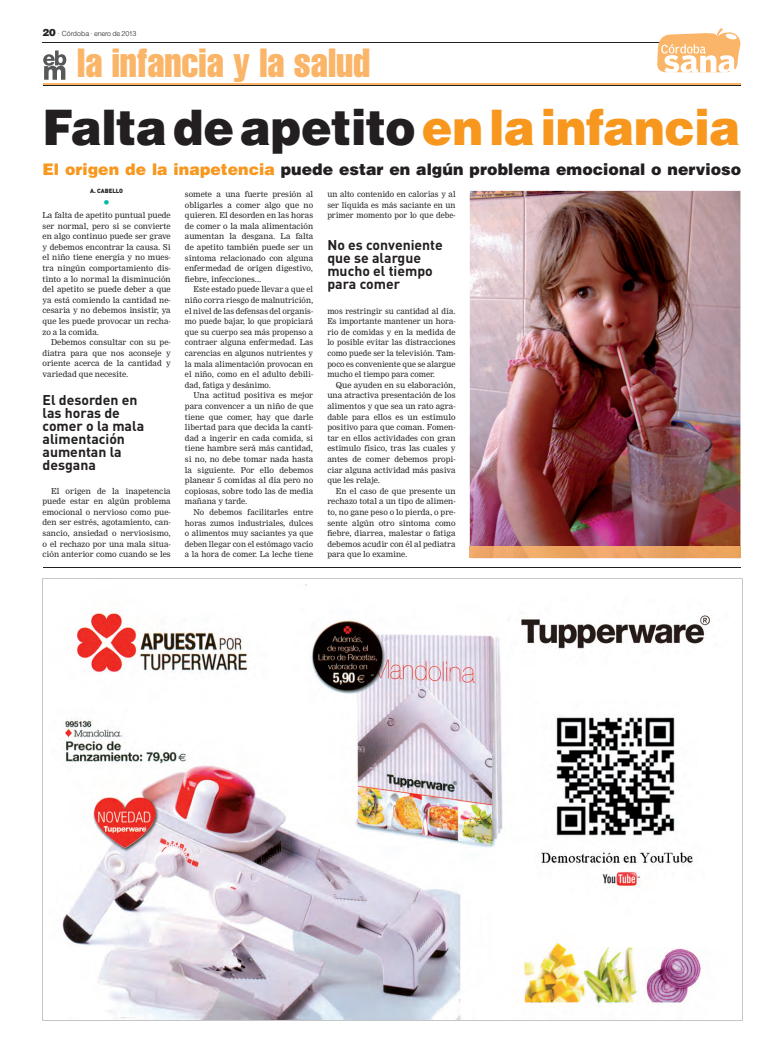
<style>
.page{position:relative;width:783px;height:1049px;background:#fff}
.page>*{position:absolute;margin:0;border:0;box-sizing:border-box;transform-origin:0 0}
.t1{font:900 49px "Helvetica";letter-spacing:-.01em;color:#231f20;scale:.94 1}
.t2{font:extra-condensed 40px "Helvetica";color:#fbb568}
.t3{font:900 16px "Helvetica";color:#231f20}
.t4{font:700 14px/13px "DIN";color:#231f20}
.t5{font:14px "DIN";color:#03b8a4}
.t6{font:8px/10.6px "Nimrod";color:#231f20;text-align:justify}
.t7{font:300 7px "Helvetica";letter-spacing:-.025em;color:#231f20}
.t8{font:900 6px "DIN";color:#231f20}
.s1{font-weight:900;font-size:10px}
.s2{color:#f7971d}
</style>
<div class="page">
<hr style="left:43px;top:42px;width:644px;height:1px;background:#231f20">
<svg style="left:657px;top:28px;width:83px;height:45px"></svg>
<svg style="left:43px;top:50px;width:23px;height:30px"></svg>
<hr style="left:43px;top:83px;width:697px;height:2px;background:#fbb568">
<hr style="left:43px;top:85px;width:697px;height:1px;background:#231f20">
<img style="left:469px;top:191px;width:271px;height:367px">
<img style="left:469px;top:546px;width:271px;height:11px">
<hr style="left:43px;top:568px;width:697px;height:1px;background:#231f20">
<img style="left:43px;top:578px;width:699px;height:442px">
<p class="t7" style="left:43px;top:31px;width:95px"><span class="s1">20</span> · Córdoba · enero de 2013</p>
<h2 class="t2" style="left:77px;top:48px;width:294px">la infancia y la salud</h2>
<h1 class="t1" style="left:43px;top:110px;width:743px">Falta de apetito <span class="s2">en la infancia</span></h1>
<h3 class="t3" style="left:43px;top:164px;width:700px"><span class="s2">El origen de la inapetencia</span> puede estar en algún problema emocional o nervioso</h3>
<p class="t8" style="left:90px;top:189px;width:34px">A. CABELLO</p>
<h3 class="t5" style="left:103px;top:197px;width:9px">•</h3>
<p class="t6" style="left:43px;top:210px;width:130px">La falta de apetito puntual puede ser normal, pero si se convierte en algo continuo puede ser grave y debemos encontrar la causa. Si el niño tiene energía y no mues&shy;tra ningún comportamiento dis&shy;tinto a lo normal la disminución del apetito se puede deber a que ya está comiendo la cantidad ne&shy;cesaria y no debemos insistir, ya que les puede provocar un recha&shy;zo a la comida.</p>
<p class="t6" style="left:43px;top:338px;width:130px;text-indent:9px">Debemos consultar con su pe&shy;diatra para que nos aconseje y oriente acerca de la cantidad y variedad que necesite.</p>
<h3 class="t4" style="left:43px;top:395px;width:103px">El desorden en las horas de comer o la mala alimentación aumentan la desgana</h3>
<p class="t6" style="left:43px;top:486px;width:130px;text-indent:9px">El origen de la inapetencia puede estar en algún problema emocional o nervioso como pue&shy;den ser estrés, agotamiento, can&shy;sancio, ansiedad o nerviosismo, o el rechazo por una mala situa&shy;ción anterior como cuando se les</p>
<p class="t6" style="left:185px;top:189px;width:130px">somete a una fuerte presión al obligarles a comer algo que no quieren. El desorden en las horas de comer o la mala alimentación aumentan la desgana. La falta de apetito también puede ser un síntoma relacionado con alguna enfermedad de origen digestivo, fiebre, infecciones...</p>
<p class="t6" style="left:185px;top:285px;width:130px;text-indent:9px">Este estado puede llevar a que el niño corra riesgo de malnutrición, el nivel de las defensas del organis&shy;mo puede bajar, lo que propiciará que su cuerpo sea más propenso a contraer alguna enfermedad. Las carencias en algunos nutrientes y la mala alimentación provocan en el niño, como en el adulto debili&shy;dad, fatiga y desánimo.</p>
<p class="t6" style="left:185px;top:391px;width:130px;text-indent:9px">Una actitud positiva es mejor para convencer a un niño de que tiene que comer, hay que darle libertad para que decida la canti&shy;dad a ingerir en cada comida, si tiene hambre será más cantidad, si no, no debe tomar nada hasta la siguiente. Por ello debemos planear 5 comidas al día pero no copiosas, sobre todo las de media mañana y tarde.</p>
<p class="t6" style="left:185px;top:507px;width:130px;text-indent:9px">No debemos facilitarles entre horas zumos industriales, dulces o alimentos muy saciantes ya que deben llegar con el estómago vacío a la hora de comer. La leche tiene</p>
<p class="t6" style="left:327px;top:189px;width:130px">un alto contenido en calorías y al ser líquida es más saciante en un primer momento por lo que debe-</p>
<h3 class="t4" style="left:327px;top:240px;width:117px">No es conveniente que se alargue mucho el tiempo para comer</h3>
<p class="t6" style="left:327px;top:306px;width:130px">mos restringir su cantidad al día.<br>Es importante mantener un hora&shy;rio de comidas y en la medida de lo posible evitar las distracciones como puede ser la televisión. Tam&shy;poco es conveniente que se alargue mucho el tiempo para comer.</p>
<p class="t6" style="left:327px;top:380px;width:130px;text-indent:9px">Que ayuden en su elaboración, una atractiva presentación de los alimentos y que sea un rato agra&shy;dable para ellos es un estímulo positivo para que coman. Fomen&shy;tar en ellos actividades con gran estímulo físico, tras las cuales y antes de comer debemos propi&shy;ciar alguna actividad más pasiva que les relaje.</p>
<p class="t6" style="left:327px;top:486px;width:130px;text-indent:9px">En el caso de que presente un rechazo total a un tipo de alimen&shy;to, no gane peso o lo pierda, o pre&shy;sente algún otro síntoma como fiebre, diarrea, malestar o fatiga debemos acudir con él al pediatra para que lo examine.</p>
</div>
